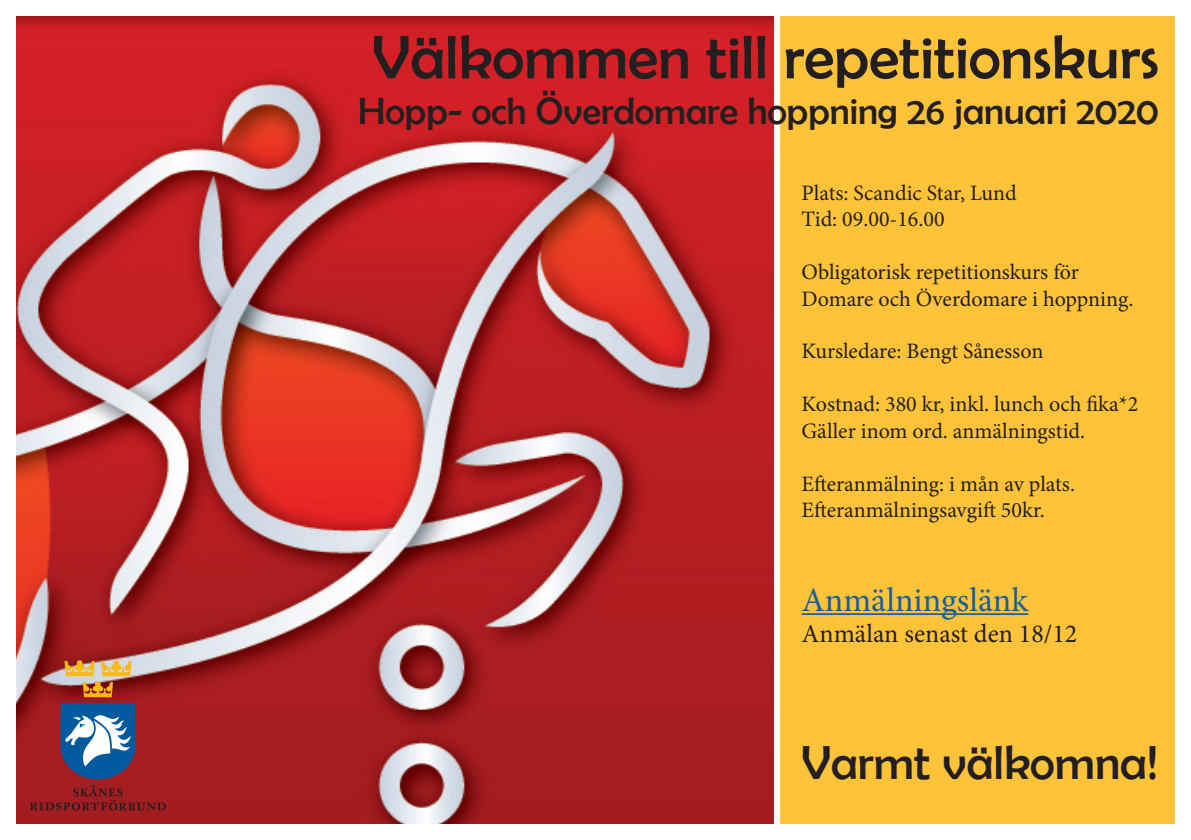
<style>
.page{position:relative;width:1191px;height:840px;background:#fff}
.page>*{position:absolute;margin:0;border:0;box-sizing:border-box;transform-origin:0 0}
.t1{font:62px "Berlin Sans FB";color:#231f20}
.t2{font:48px "Berlin Sans FB";color:#231f20}
.t3{font:38px "Berlin Sans FB";color:#231f20}
.t4{font:34px "Minion Pro";color:#175d9e}
.t5{font:26px "Minion Pro";color:#231f20}
.t6{font:22px/26.4px "Minion Pro";color:#231f20}
</style>
<div class="page">
<img style="left:17px;top:17px;width:757px;height:805px">
<div style="left:779px;top:0;width:412px;height:839px;background:#ffc339"></div>
<hr style="left:801px;top:613px;width:227px;height:1px;background:#175d9e">
<div style="left:0;top:0;width:1191px;height:839px;border:16px solid #fff"></div>
<svg style="left:30px;top:659px;width:136px;height:151px"></svg>
<p class="t1" style="left:372px;top:23px;width:788px">Välkommen till repetitionskurs</p>
<p class="t3" style="left:358px;top:90px;width:802px">Hopp- och Överdomare hoppning 26 januari 2020</p>
<p class="t6" style="left:801px;top:180px;width:217px">Plats: Scandic Star, Lund</p>
<p class="t6" style="left:801px;top:206px;width:145px">Tid: 09.00-16.00</p>
<p class="t6" style="left:801px;top:259px;width:333px">Obligatorisk repetitionskurs för<br>Domare och Överdomare i hoppning.</p>
<p class="t6" style="left:801px;top:338px;width:243px">Kursledare: Bengt Sånesson</p>
<p class="t6" style="left:801px;top:391px;width:338px">Kostnad: 380 kr, inkl. lunch och fika*2<br>Gäller inom ord. anmälningstid.</p>
<p class="t6" style="left:801px;top:470px;width:275px">Efteranmälning: i mån av plats.<br>Efteranmälningsavgift 50kr.</p>
<p class="t4" style="left:801px;top:576px;width:228px">Anmälningslänk</p>
<p class="t5" style="left:801px;top:616px;width:277px">Anmälan senast den 18/12</p>
<p class="t2" style="left:801px;top:735px;width:358px">Varmt välkomna!</p>
</div>
